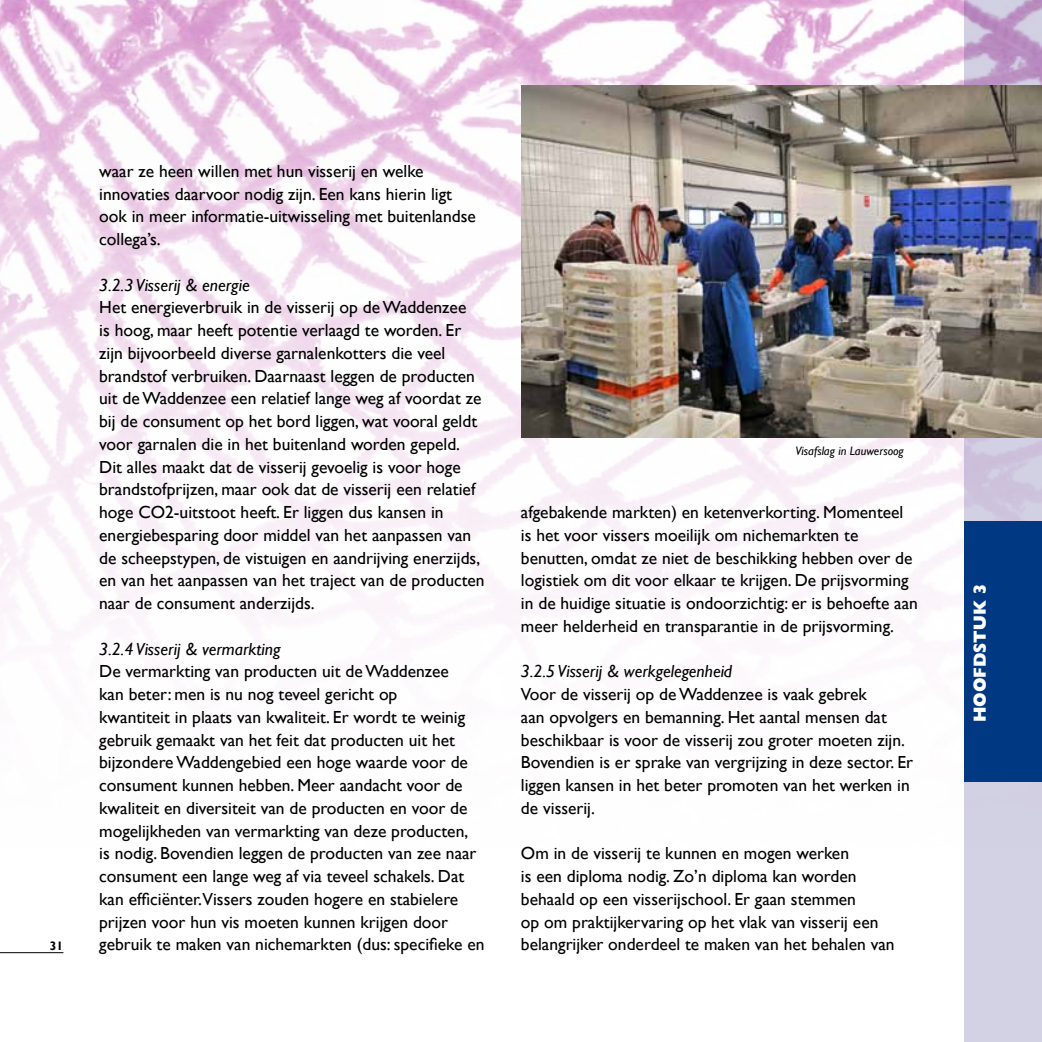
<style>
.page{position:relative;width:1042px;height:1042px;background:#fff}
.page>*{position:absolute;margin:0;border:0;box-sizing:border-box;transform-origin:0 0}
.t1{font:17.5px/22.8px "Gill Sans";color:#000}
.t2{font:italic 17.5px "Gill Sans";color:#000}
.t3{font:800 17.5px "Gill Sans";color:#fff}
.t4{font:italic 12.25px "Gill Sans";color:#000}
.t5{font:700 12.25px "Gill Sans";color:#000}
</style>
<div class="page">
<div style="left:964px;top:0;width:78px;height:1042px;background:#d3d1e4"></div>
<img style="left:0;top:0;width:1042px;height:954px">
<img style="left:0;top:0;width:384px;height:916px">
<img style="left:521px;top:86px;width:521px;height:352px">
<div style="left:964px;top:521px;width:78px;height:261px;background:#003882"></div>
<hr style="left:0;top:952px;width:63px;height:1px;background:#000">
<p class="t5" style="left:50px;top:939px;width:15px">31</p>
<p class="t1" style="left:99px;top:160px;width:378px">waar ze heen willen met hun visserij en welke innovaties daarvoor nodig zijn. Een kans hierin ligt ook in meer informatie-uitwisseling met buitenlandse collega’s.</p>
<p class="t2" style="left:99px;top:274px;width:152px">3.2.3 Visserij &amp; energie</p>
<p class="t1" style="left:99px;top:296px;width:387px">Het energieverbruik in de visserij op de Waddenzee<br>is hoog, maar heeft potentie verlaagd te worden. Er zijn bijvoorbeeld diverse garnalenkotters die veel brandstof verbruiken. Daarnaast leggen de producten uit de Waddenzee een relatief lange weg af voordat ze bij de consument op het bord liggen, wat vooral geldt voor garnalen die in het buitenland worden gepeld.<br>Dit alles maakt dat de visserij gevoelig is voor hoge brandstofprijzen, maar ook dat de visserij een relatief hoge CO2-uitstoot heeft. Er liggen dus kansen in energiebesparing door middel van het aanpassen van de scheepstypen, de vistuigen en aandrijving enerzijds, en van het aanpassen van het traject van de producten naar de consument anderzijds.</p>
<p class="t2" style="left:99px;top:638px;width:183px">3.2.4 Visserij &amp; vermarkting</p>
<p class="t1" style="left:99px;top:660px;width:387px">De vermarkting van producten uit de Waddenzee<br>kan beter: men is nu nog teveel gericht op<br>kwantiteit in plaats van kwaliteit. Er wordt te weinig gebruik gemaakt van het feit dat producten uit het bijzondere Waddengebied een hoge waarde voor de consument kunnen hebben. Meer aandacht voor de kwaliteit en diversiteit van de producten en voor de mogelijkheden van vermarkting van deze producten,<br>is nodig. Bovendien leggen de producten van zee naar consument een lange weg af via teveel schakels. Dat kan efficiënter.Vissers zouden hogere en stabielere prijzen voor hun vis moeten kunnen krijgen door gebruik te maken van nichemarkten (dus: specifieke en</p>
<p class="t4" style="left:795px;top:444px;width:110px">Visafslag in Lauwersoog</p>
<p class="t1" style="left:521px;top:501px;width:398px">afgebakende markten) en ketenverkorting. Momenteel is het voor vissers moeilijk om nichemarkten te benutten, omdat ze niet de beschikking hebben over de logistiek om dit voor elkaar te krijgen. De prijsvorming in de huidige situatie is ondoorzichtig: er is behoefte aan meer helderheid en transparantie in de prijsvorming.</p>
<p class="t2" style="left:521px;top:661px;width:213px">3.2.5 Visserij &amp; werkgelegenheid</p>
<p class="t1" style="left:521px;top:683px;width:394px">Voor de visserij op de Waddenzee is vaak gebrek<br>aan opvolgers en bemanning. Het aantal mensen dat beschikbaar is voor de visserij zou groter moeten zijn.<br>Bovendien is er sprake van vergrijzing in deze sector. Er liggen kansen in het beter promoten van het werken in de visserij.</p>
<p class="t1" style="left:521px;top:842px;width:375px">Om in de visserij te kunnen en mogen werken<br>is een diploma nodig. Zo’n diploma kan worden behaald op een visserijschool. Er gaan stemmen<br>op om praktijkervaring op het vlak van visserij een belangrijker onderdeel te maken van het behalen van</p>
<p class="t3" style="left:969px;top:722px;width:141px;rotate:-90deg">hoofdstuk 3</p>
</div>
